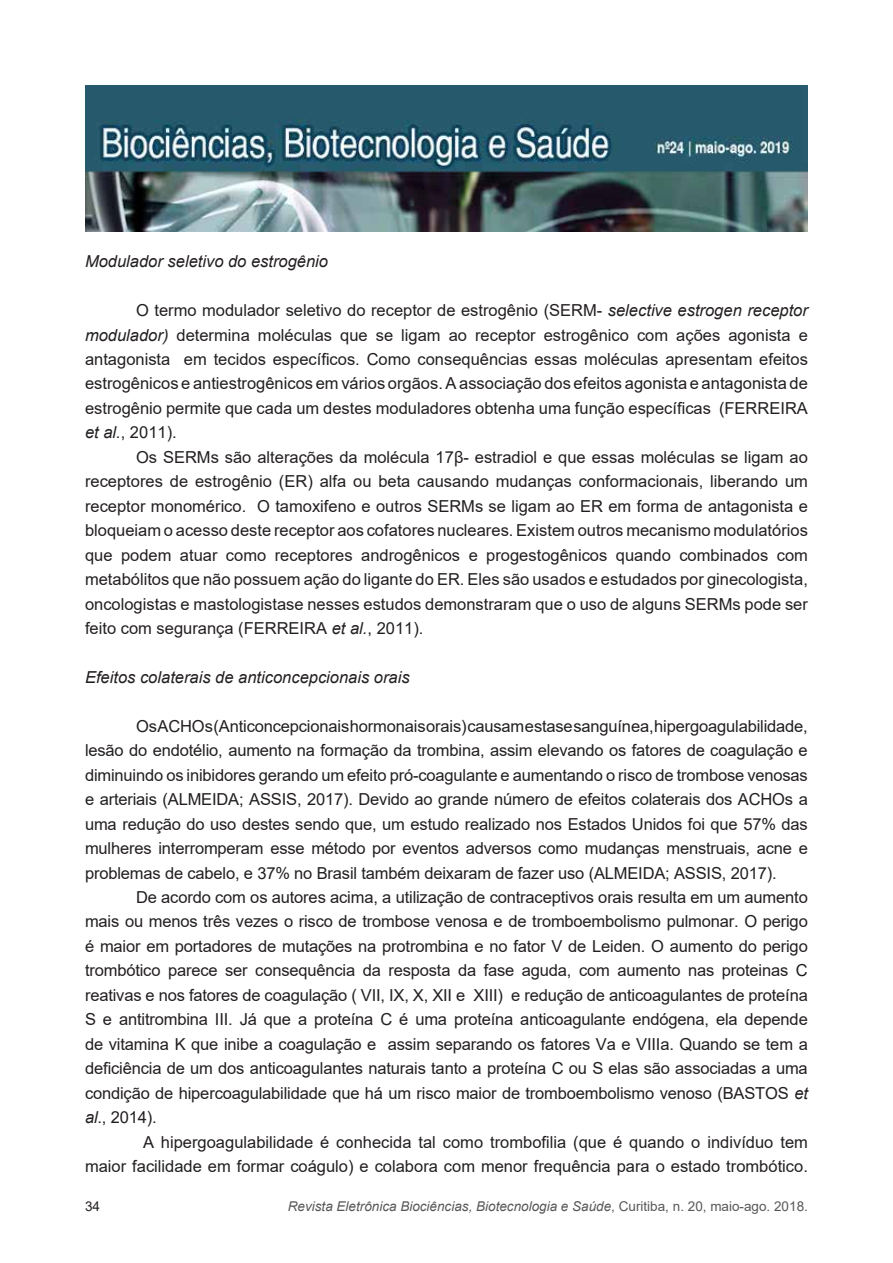
<style>
.page{position:relative;width:893px;height:1263px;background:#fff}
.page>*{position:absolute;margin:0;border:0;box-sizing:border-box;transform-origin:0 0}
.t1{font:16.5px/24.5px "Arial";color:#231f20;text-align:justify}
.t2{font:italic 16.5px "Arial";color:#231f20}
.t3{font:italic 13.5px "Arial";color:#57585a}
.t4{font:13.5px "Arial";color:#231f20}
.s1{font-style:italic}
.s2{font-style:normal}
</style>
<div class="page">
<img style="left:85px;top:85px;width:723px;height:146px">
<p class="t2" style="left:85px;top:251px;width:245px">Modulador seletivo do estrogênio</p>
<p class="t1" style="left:85px;top:298px;width:724px;text-indent:51px">O termo modulador seletivo do receptor de estrogênio (SERM- <span class="s1">selective estrogen receptor modulador)</span> determina moléculas que se ligam ao receptor estrogênico com ações agonista e antagonista em tecidos específicos. Como consequências essas moléculas apresentam efeitos estrogênicos e antiestrogênicos em vários orgãos. A associação dos efeitos agonista e antagonista de estrogênio permite que cada um destes moduladores obtenha uma função específicas (FERREIRA <span class="s1">et al.</span>, 2011).</p>
<p class="t1" style="left:85px;top:445px;width:724px;text-indent:51px">Os SERMs são alterações da molécula 17β- estradiol e que essas moléculas se ligam ao receptores de estrogênio (ER) alfa ou beta causando mudanças conformacionais, liberando um receptor monomérico. O tamoxifeno e outros SERMs se ligam ao ER em forma de antagonista e bloqueiam o acesso deste receptor aos cofatores nucleares. Existem outros mecanismo modulatórios que podem atuar como receptores androgênicos e progestogênicos quando combinados com metabólitos que não possuem ação do ligante do ER. Eles são usados e estudados por ginecologista, oncologistas e mastologistase nesses estudos demonstraram que o uso de alguns SERMs pode ser feito com segurança (FERREIRA <span class="s1">et al.</span>, 2011).</p>
<p class="t2" style="left:85px;top:666px;width:326px">Efeitos colaterais de anticoncepcionais orais</p>
<p class="t1" style="left:85px;top:714px;width:724px;text-indent:51px">Os ACHOs (Anticoncepcionais hormonais orais) causam estase sanguínea, hipergoagulabilidade, lesão do endotélio, aumento na formação da trombina, assim elevando os fatores de coagulação e diminuindo os inibidores gerando um efeito pró-coagulante e aumentando o risco de trombose venosas e arteriais (ALMEIDA; ASSIS, 2017). Devido ao grande número de efeitos colaterais dos ACHOs a uma redução do uso destes sendo que, um estudo realizado nos Estados Unidos foi que 57% das mulheres interromperam esse método por eventos adversos como mudanças menstruais, acne e problemas de cabelo, e 37% no Brasil também deixaram de fazer uso (ALMEIDA; ASSIS, 2017).</p>
<p class="t1" style="left:85px;top:885px;width:724px;text-indent:51px">De acordo com os autores acima, a utilização de contraceptivos orais resulta em um aumento mais ou menos três vezes o risco de trombose venosa e de tromboembolismo pulmonar. O perigo é maior em portadores de mutações na protrombina e no fator V de Leiden. O aumento do perigo trombótico parece ser consequência da resposta da fase aguda, com aumento nas proteinas C reativas e nos fatores de coagulação ( VII, IX, X, XII e XIII) e redução de anticoagulantes de proteína S e antitrombina III. Já que a proteína C é uma proteína anticoagulante endógena, ela depende de vitamina K que inibe a coagulação e assim separando os fatores Va e VIIIa. Quando se tem a deficiência de um dos anticoagulantes naturais tanto a proteína C ou S elas são associadas a uma condição de hipercoagulabilidade que há um risco maior de tromboembolismo venoso (BASTOS <span class="s1">et al</span>., 2014).</p>
<p class="t1" style="left:85px;top:1129px;width:724px;text-align:right">A hipergoagulabilidade é conhecida tal como trombofilia (que é quando o indivíduo tem<br>maior facilidade em formar coágulo) e colabora com menor frequência para o estado trombótico.</p>
<p class="t4" style="left:85px;top:1197px;width:17px">34</p>
<p class="t3" style="left:288px;top:1197px;width:522px">Revista Eletrônica Biociências, Biotecnologia e Saúde<span class="s2">, Curitiba, n. 20, maio-ago. 2018.</span></p>
</div>
